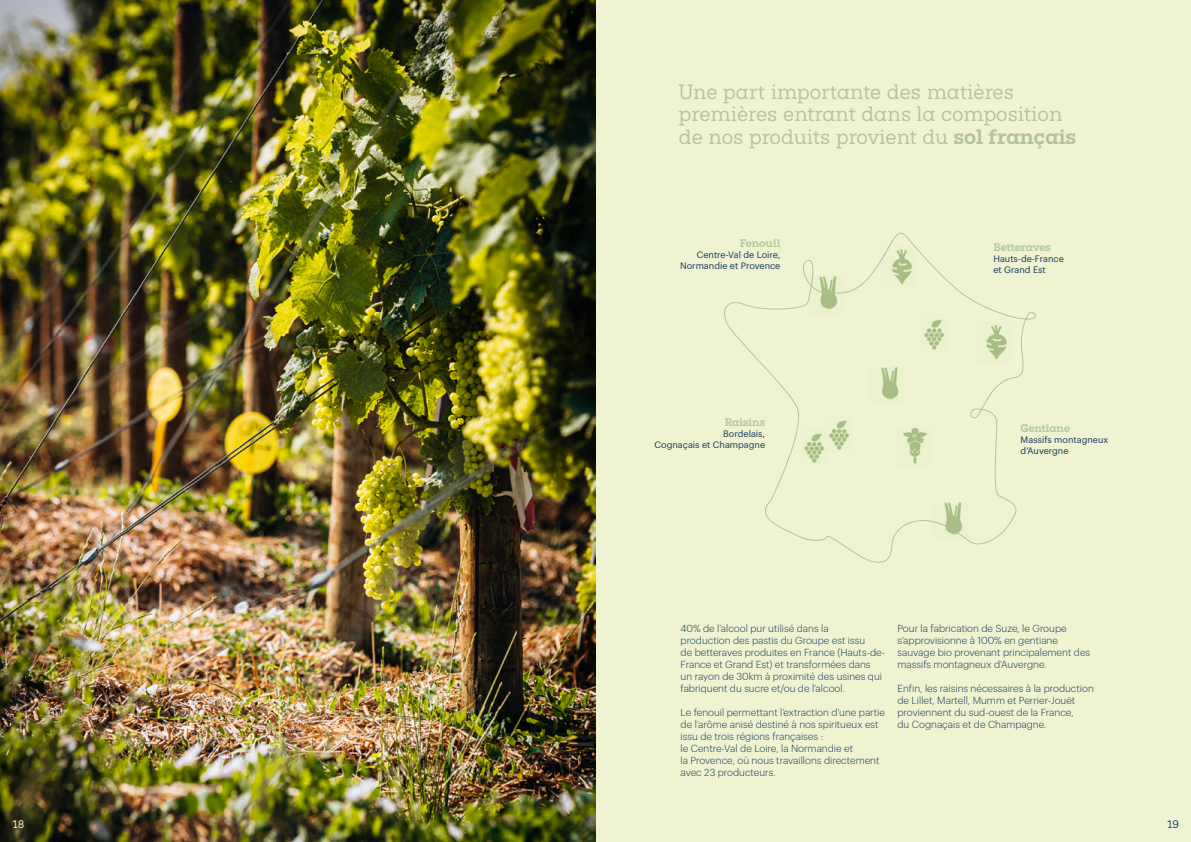
<style>
.page{position:relative;width:1191px;height:842px;background:#fff}
.page>*{position:absolute;margin:0;border:0;box-sizing:border-box;transform-origin:0 0}
.t1{font:18.8px/22.6px "Pernod Ricard";color:#b4c29f}
.t2{font:300 10px/12px "Graphik";color:#14375b}
.t3{font:700 10px "Pernod Ricard";color:#b3c99f}
.t4{font:10px "Pernod Ricard";color:#fff}
.t5{font:10px "Pernod Ricard";color:#14375b}
.t6{font:9.1px/10.9px "Graphik";color:#14375b}
.s1{font-weight:700}
</style>
<div class="page">
<div style="left:595px;top:0;width:596px;height:842px;background:#eff3d2"></div>
<svg style="left:724px;top:232px;width:312px;height:331px"></svg>
<img style="left:0;top:0;width:595px;height:842px">
<img style="left:881px;top:246px;width:35px;height:41px">
<img style="left:975px;top:322px;width:36px;height:41px">
<img style="left:802px;top:428px;width:25px;height:37px">
<img style="left:826px;top:415px;width:25px;height:37px">
<img style="left:922px;top:315px;width:25px;height:37px">
<h1 class="t1" style="left:679px;top:81px;width:398px">Une part importante des matières premières entrant dans la composition de nos produits provient du <span class="s1">sol français</span></h1>
<p class="t3" style="left:740px;top:236px;width:42px">Fenouil</p>
<p class="t6" style="left:680px;top:248px;width:102px;text-align:right">Centre-Val de Loire,<br>Normandie et Provence</p>
<p class="t3" style="left:724px;top:415px;width:42px">Raisins</p>
<p class="t6" style="left:654px;top:427px;width:112px;text-align:right">Bordelais,<br>Cognaçais et Champagne</p>
<p class="t3" style="left:993px;top:240px;width:59px">Betteraves</p>
<p class="t6" style="left:993px;top:252px;width:72px">Hauts-de-France et Grand Est</p>
<p class="t3" style="left:1020px;top:422px;width:51px">Gentiane</p>
<p class="t6" style="left:1020px;top:434px;width:89px">Massifs montagneux d’Auvergne</p>
<p class="t2" style="left:680px;top:621px;width:206px">40% de l’alcool pur utilisé dans la<br>production des pastis du Groupe est issu<br>de betteraves produites en France (Hauts-de-France et Grand Est) et transformées dans<br>un rayon de 30km à proximité des usines qui fabriquent du sucre et/ou de l’alcool.</p>
<p class="t2" style="left:680px;top:705px;width:206px">Le fenouil permettant l’extraction d’une partie de l’arôme anisé destiné à nos spiritueux est issu de trois régions françaises :<br>le Centre-Val de Loire, la Normandie et<br>la Provence, où nous travaillons directement avec 23 producteurs.</p>
<p class="t2" style="left:897px;top:621px;width:194px">Pour la fabrication de Suze, le Groupe s’approvisionne à 100% en gentiane sauvage bio provenant principalement des massifs montagneux d’Auvergne.</p>
<p class="t2" style="left:897px;top:681px;width:198px">Enfin, les raisins nécessaires à la production de Lillet, Martell, Mumm et Perrier-Jouët proviennent du sud-ouest de la France,<br>du Cognaçais et de Champagne.</p>
<p class="t4" style="left:12px;top:818px;width:13px">18</p>
<p class="t5" style="left:1167px;top:818px;width:13px">19</p>
</div>
